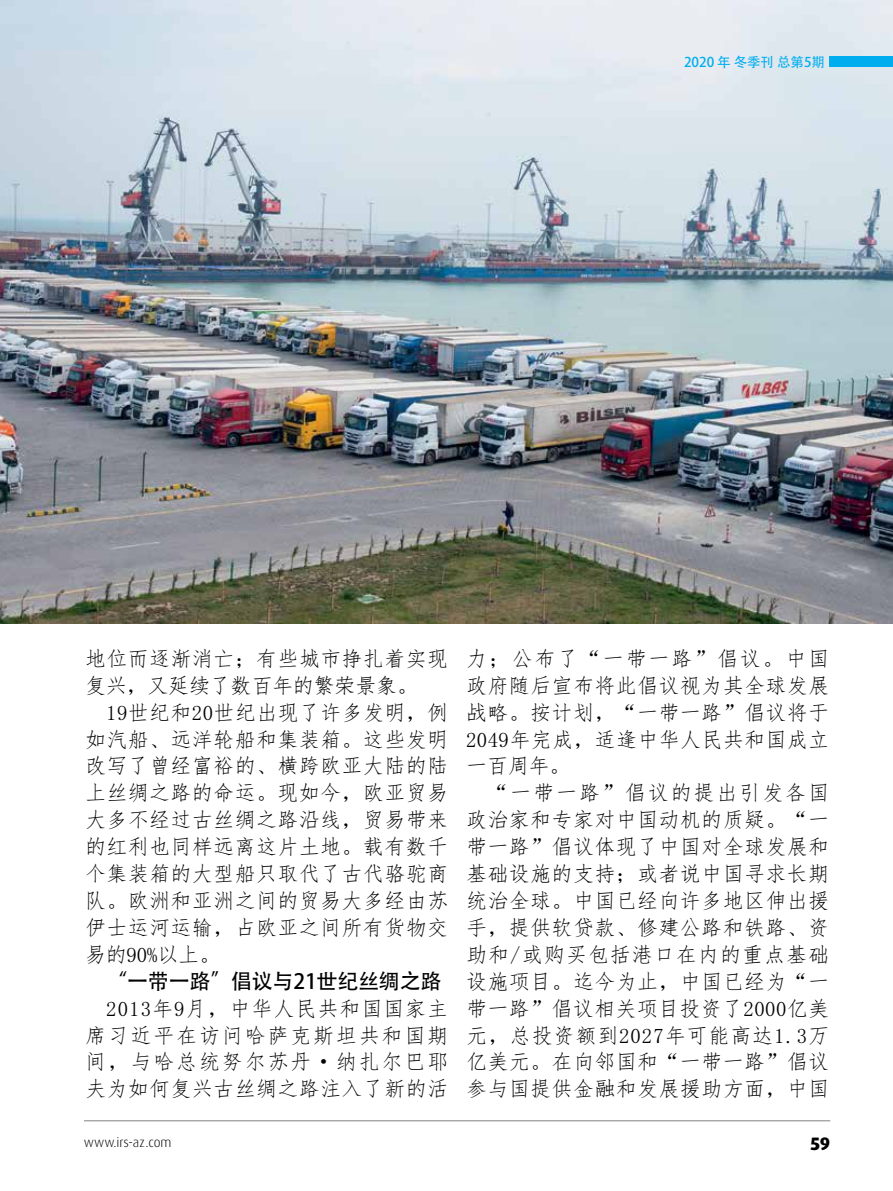
<style>
.page{position:relative;width:893px;height:1191px;background:#fff}
.page>*{position:absolute;margin:0;border:0;box-sizing:border-box;transform-origin:0 0}
.t1{font:21px/26.8px "Fang Song";letter-spacing:.02em;color:#000;text-align:justify}
.t2{font:21px "Adobe Heiti Std";letter-spacing:-.01em;color:#000}
.t3{font:800 18px "Dax Pro";color:#000}
.t4{font:300 13.5px "Dax Pro";color:#000}
.t5{font:13.5px "Adobe Heiti Std";color:#00aeef}
</style>
<div class="page">
<hr style="left:84px;top:1120px;width:746px;height:1px;background:#808285">
<img style="left:0;top:0;width:893px;height:624px">
<div style="left:829px;top:56px;width:64px;height:10px;background:#00aeef"></div>
<p class="t5" style="left:684px;top:53px;width:142px">2020 年 冬季刊 总第5期</p>
<p class="t1" style="left:85px;top:645px;width:365px">地位而逐渐消亡；有些城市挣扎着实现复兴，又延续了数百年的繁荣景象。</p>
<p class="t1" style="left:85px;top:699px;width:365px;text-indent:21px">19世纪和20世纪出现了许多发明，例如汽船、远洋轮船和集装箱。这些发明改写了曾经富裕的、横跨欧亚大陆的陆上丝绸之路的命运。现如今，欧亚贸易大多不经过古丝绸之路沿线，贸易带来的红利也同样远离这片土地。载有数千个集装箱的大型船只取代了古代骆驼商队。欧洲和亚洲之间的贸易大多经由苏伊士运河运输，占欧亚之间所有货物交易的90%以上。</p>
<p class="t2" style="left:106px;top:968px;width:337px">“一带一路”倡议与21世纪丝绸之路</p>
<p class="t1" style="left:85px;top:995px;width:365px;text-indent:21px">2013年9月，中华人民共和国国家主席习近平在访问哈萨克斯坦共和国期间，与哈总统努尔苏丹·纳扎尔巴耶夫为如何复兴古丝绸之路注入了新的活</p>
<p class="t1" style="left:466px;top:645px;width:365px">力；公布了“一带一路”倡议。中国政府随后宣布将此倡议视为其全球发展战略。按计划，“一带一路”倡议将于2049年完成，适逢中华人民共和国成立一百周年。</p>
<p class="t1" style="left:466px;top:779px;width:365px;text-indent:21px">“一带一路”倡议的提出引发各国政治家和专家对中国动机的质疑。“一带一路”倡议体现了中国对全球发展和基础设施的支持；或者说中国寻求长期统治全球。中国已经向许多地区伸出援手，提供软贷款、修建公路和铁路、资助和/或购买包括港口在内的重点基础设施项目。迄今为止，中国已经为“一带一路”倡议相关项目投资了2000亿美元，总投资额到2027年可能高达1.3万亿美元。在向邻国和“一带一路”倡议参与国提供金融和发展援助方面，中国</p>
<p class="t4" style="left:84px;top:1133px;width:89px">www.irs-az.com</p>
<p class="t3" style="left:811px;top:1131px;width:21px">59</p>
</div>
